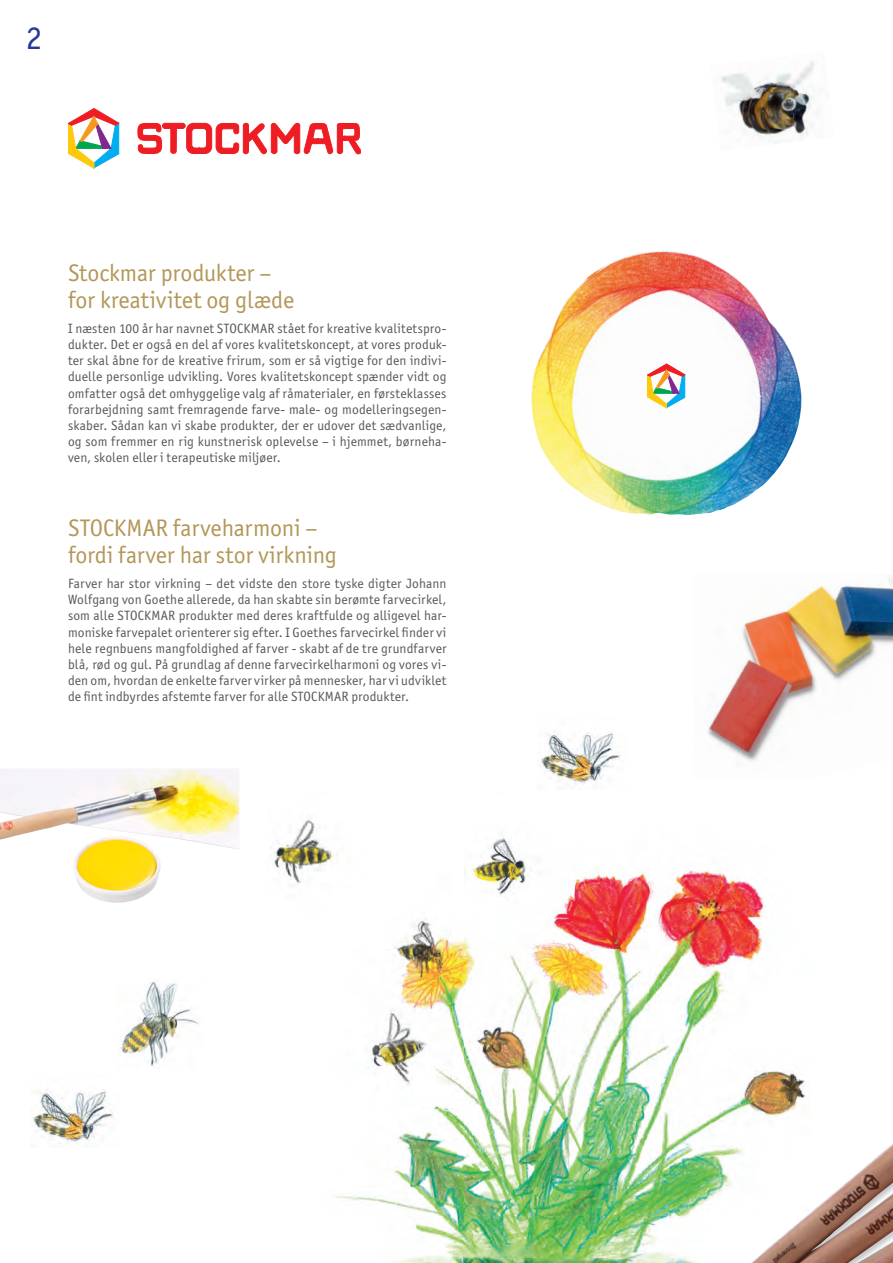
<style>
.page{position:relative;width:893px;height:1263px;background:#fff}
.page>*{position:absolute;margin:0;border:0;box-sizing:border-box;transform-origin:0 0}
.t1{font:33px "Officina Sans ITC Pro";color:#263996}
.t2{font:24px/27px "Officina Sans ITC Pro";color:#b39758}
.t3{font:13.5px/16.2px "Officina Sans ITC Pro";letter-spacing:.01em;color:#57585a;text-align:justify}
</style>
<div class="page">
<img style="left:809px;top:1144px;width:84px;height:119px">
<img style="left:0;top:769px;width:239px;height:133px">
<img style="left:721px;top:73px;width:65px;height:71px">
<img style="left:786px;top:61px;width:29px;height:80px">
<img style="left:120px;top:981px;width:79px;height:86px">
<img style="left:33px;top:1089px;width:81px;height:57px">
<img style="left:270px;top:818px;width:391px;height:288px">
<img style="left:661px;top:870px;width:105px;height:184px">
<img style="left:661px;top:1054px;width:46px;height:162px">
<img style="left:335px;top:1106px;width:129px;height:110px">
<img style="left:464px;top:1106px;width:198px;height:110px">
<img style="left:391px;top:1216px;width:305px;height:47px">
<img style="left:707px;top:1048px;width:99px;height:153px">
<img style="left:751px;top:1214px;width:58px;height:49px">
<img style="left:537px;top:731px;width:84px;height:56px">
<svg style="left:138px;top:123px;width:223px;height:32px"></svg>
<svg style="left:68px;top:108px;width:51px;height:60px"></svg>
<img style="left:554px;top:468px;width:160px;height:47px">
<img style="left:531px;top:304px;width:82px;height:164px">
<img style="left:639px;top:441px;width:154px;height:70px">
<img style="left:565px;top:251px;width:92px;height:156px">
<img style="left:657px;top:251px;width:145px;height:190px">
<svg style="left:647px;top:364px;width:38px;height:44px"></svg>
<img style="left:707px;top:586px;width:140px;height:175px">
<img style="left:847px;top:586px;width:46px;height:91px">
<h1 class="t1" style="left:26px;top:19px;width:18px">2</h1>
<h2 class="t2" style="left:68px;top:259px;width:228px">Stockmar produkter – for kreativitet og glæde</h2>
<p class="t3" style="left:68px;top:320px;width:380px">I næsten 100 år har navnet STOCKMAR stået for kreative kvalitetspro&shy;dukter. Det er også en del af vores kvalitetskoncept, at vores produk&shy;ter skal åbne for de kreative frirum, som er så vigtige for den indivi&shy;duelle personlige udvikling. Vores kvalitetskoncept spænder vidt og omfatter også det omhyggelige valg af råmaterialer, en førsteklasses forarbejdning samt fremragende farve- male- og modelleringsegen&shy;skaber. Sådan kan vi skabe produkter, der er udover det sædvanlige, og som fremmer en rig kunstnerisk oplevelse – i hjemmet, børneha&shy;ven, skolen eller i terapeutiske miljøer.</p>
<h2 class="t2" style="left:68px;top:514px;width:270px">STOCKMAR farveharmoni – fordi farver har stor virkning</h2>
<p class="t3" style="left:68px;top:575px;width:380px">Farver har stor virkning – det vidste den store tyske digter Johann Wolfgang von Goethe allerede, da han skabte sin berømte farvecirkel, som alle STOCKMAR produkter med deres kraftfulde og alligevel har&shy;moniske farvepalet orienterer sig efter. I Goethes farvecirkel finder vi hele regnbuens mangfoldighed af farver - skabt af de tre grundfarver blå, rød og gul. På grundlag af denne farvecirkelharmoni og vores vi&shy;den om, hvordan de enkelte farver virker på mennesker, har vi udviklet de fint indbyrdes afstemte farver for alle STOCKMAR produkter.</p>
</div>
